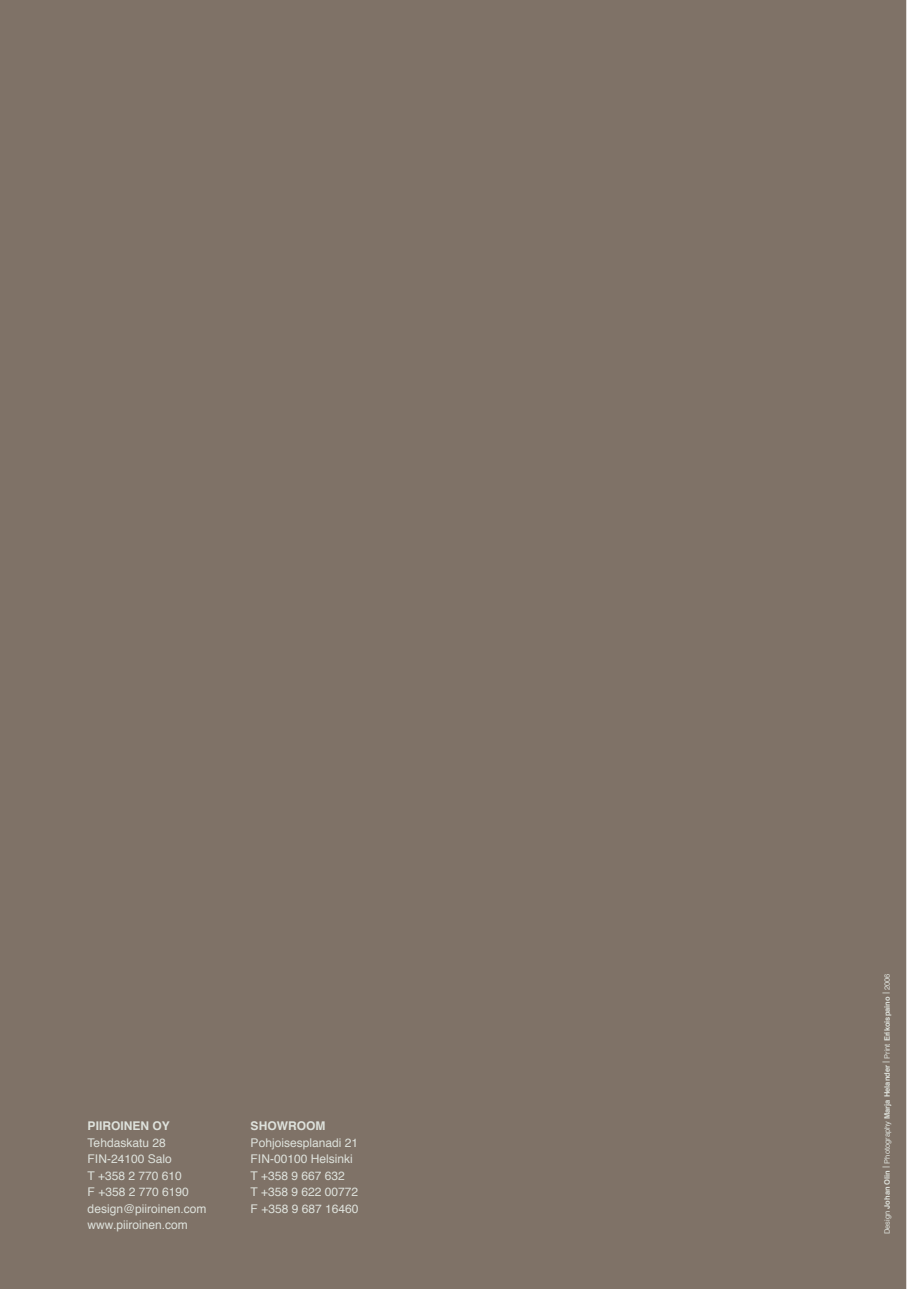
<style>
.page{position:relative;width:919px;height:1289px;background:#fff}
.page>*{position:absolute;margin:0;border:0;box-sizing:border-box;transform-origin:0 0}
.t1{font:12px/16.5px "Helvetica";color:#dee2dc}
.t2{font:700 12px "Helvetica";color:#dee2dc}
.t3{font:700 7.5px "Helvetica";color:#dee2dc}
.s1{font-weight:400}
.s2{font-family:"Times";font-weight:400;font-size:10.5px}
</style>
<div class="page">
<div style="left:0;top:0;width:906px;height:1288px;background:#7f7267"></div>
<p class="t2" style="left:88px;top:1114px;width:84px">PIIROINEN OY</p>
<p class="t1" style="left:88px;top:1133px;width:120px">Tehdaskatu 28<br>FIN-24100 Salo<br>T +358 2 770 610<br>F +358 2 770 6190 design@piiroinen.com www.piiroinen.com</p>
<p class="t2" style="left:251px;top:1114px;width:76px">SHOWROOM</p>
<p class="t1" style="left:251px;top:1133px;width:109px">Pohjoisesplanadi 21<br>FIN-00100 Helsinki<br>T +358 9 667 632<br>T +358 9 622 00772<br>F +358 9 687 16460</p>
<p class="t3" style="left:880px;top:1234px;width:262px;rotate:-90deg"><span class="s1">Design</span> Johan Olin <span class="s2">|</span> <span class="s1">Photography</span> Marja Helander <span class="s2">|</span> <span class="s1">Print</span> Erikoispaino <span class="s2">|</span> <span class="s1">2006</span></p>
</div>
